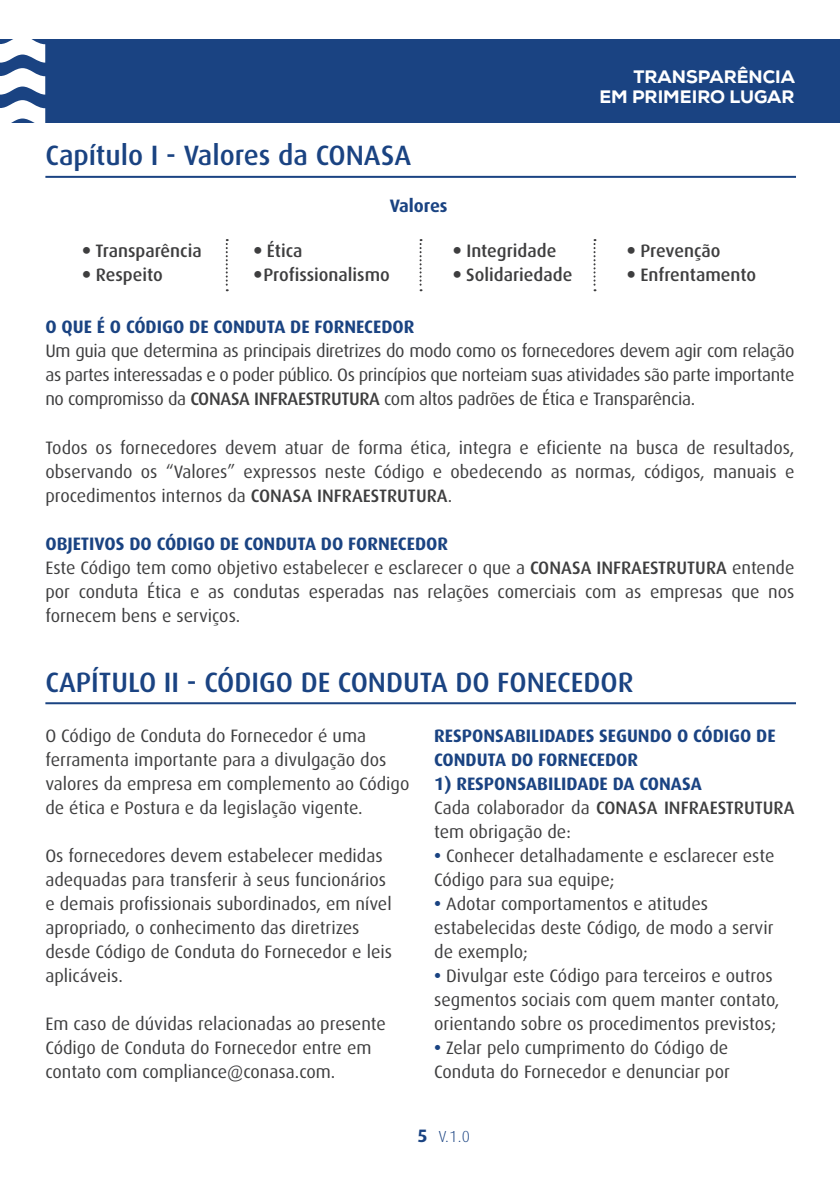
<style>
.page{position:relative;width:840px;height:1191px;background:#fff}
.page>*{position:absolute;margin:0;border:0;box-sizing:border-box;transform-origin:0 0}
.t1{font:500 28px "Dax Pro";color:#1a4382}
.t2{font:18px/24px "Dax Pro";color:#3e3e3f}
.t3{font:500 18px "Dax Pro";color:#3e3e3f}
.t4{font:700 18px/24px "Dax Pro";color:#1a4382}
.t5{font:800 18px/20px "Nexa";color:#fff;text-align:right}
.t6{font:300 16px "Dax Pro";color:#1a4382}
.s1{font-weight:900}
.s2{font-weight:500}
.s3{font-weight:700;color:#1a4382}
</style>
<div class="page">
<div style="left:0;top:40px;width:839px;height:83px;background:#1a4382"></div>
<svg style="left:0;top:39px;width:45px;height:84px"></svg>
<svg style="left:225px;top:239px;width:2px;height:52px"></svg>
<svg style="left:419px;top:239px;width:2px;height:52px"></svg>
<svg style="left:593px;top:239px;width:2px;height:52px"></svg>
<hr style="left:45px;top:176px;width:750px;height:2px;background:#1a4382">
<hr style="left:45px;top:702px;width:750px;height:2px;background:#1a4382">
<h1 class="t1" style="left:45px;top:137px;width:367px">Capítulo I - Valores da CONASA</h1>
<p class="t3" style="left:83px;top:239px;width:121px"><span class="s1">•</span> Transparência</p>
<p class="t3" style="left:83px;top:263px;width:82px"><span class="s1">•</span> Respeito</p>
<p class="t4" style="left:389px;top:193px;width:59px">Valores</p>
<p class="t3" style="left:253px;top:239px;width:50px"><span class="s1">•</span> Ética</p>
<p class="t3" style="left:253px;top:263px;width:138px"><span class="s1">•</span> Profissionalismo</p>
<p class="t3" style="left:453px;top:239px;width:105px"><span class="s1">•</span> Integridade</p>
<p class="t3" style="left:453px;top:263px;width:121px"><span class="s1">•</span> Solidariedade</p>
<p class="t5" style="left:599px;top:67px;width:197px">TRANSPARÊNCIA<br>EM PRIMEIRO LUGAR</p>
<p class="t3" style="left:626px;top:239px;width:95px"><span class="s1">•</span> Prevenção</p>
<p class="t3" style="left:626px;top:263px;width:130px"><span class="s1">•</span> Enfrentamento</p>
<p class="t4" style="left:45px;top:315px;width:370px">O QUE É O CÓDIGO DE CONDUTA DE FORNECEDOR</p>
<p class="t2" style="left:45px;top:339px;width:750px;text-align:justify">Um guia que determina as principais diretrizes do modo como os fornecedores devem agir com relação as partes interessadas e o poder público. Os princípios que norteiam suas atividades são parte importante no compromisso da <span class="s2">CONASA INFRAESTRUTURA</span> com altos padrões de Ética e Transparência.</p>
<p class="t2" style="left:45px;top:434px;width:750px;text-align:justify">Todos os fornecedores devem atuar de forma ética, integra e eficiente na busca de resultados, observando os “Valores” expressos neste Código e obedecendo as normas, códigos, manuais e procedimentos internos da <span class="s2">CONASA INFRAESTRUTURA</span>.</p>
<p class="t2" style="left:45px;top:530px;width:750px"><span class="s3">OBJETIVOS DO CÓDIGO DE CONDUTA DO FORNECEDOR<br></span>Este Código tem como objetivo estabelecer e esclarecer o que a <span class="s2">CONASA INFRAESTRUTURA</span> entende por conduta Ética e as condutas esperadas nas relações comerciais com as empresas que nos fornecem bens e serviços.</p>
<h1 class="t1" style="left:45px;top:664px;width:589px">CAPÍTULO II - CÓDIGO DE CONDUTA DO FONECEDOR</h1>
<p class="t4" style="left:434px;top:723px;width:343px">RESPONSABILIDADES SEGUNDO O CÓDIGO DE<br>CONDUTA DO FORNECEDOR</p>
<p class="t2" style="left:434px;top:770px;width:362px"><span class="s3">1) RESPONSABILIDADE DA CONASA<br></span>Cada colaborador da <span class="s2">CONASA INFRAESTRUTURA </span>tem obrigação de:</p>
<p class="t2" style="left:434px;top:842px;width:341px"><span class="s3">•</span> Conhecer detalhadamente e esclarecer este<br>Código para sua equipe;</p>
<p class="t2" style="left:434px;top:890px;width:340px"><span class="s3">•</span> Adotar comportamentos e atitudes estabelecidas deste Código, de modo a servir de exemplo;</p>
<p class="t2" style="left:434px;top:962px;width:346px"><span class="s3">•</span> Divulgar este Código para terceiros e outros segmentos sociais com quem manter contato, orientando sobre os procedimentos previstos;</p>
<p class="t2" style="left:434px;top:1034px;width:297px"><span class="s3">•</span> Zelar pelo cumprimento do Código de<br>Conduta do Fornecedor e denunciar por</p>
<p class="t2" style="left:45px;top:723px;width:365px">O Código de Conduta do Fornecedor é uma ferramenta importante para a divulgação dos valores da empresa em complemento ao Código de ética e Postura e da legislação vigente.</p>
<p class="t2" style="left:45px;top:842px;width:348px">Os fornecedores devem estabelecer medidas adequadas para transferir à seus funcionários e demais profissionais subordinados, em nível apropriado, o conhecimento das diretrizes desde Código de Conduta do Fornecedor e leis aplicáveis.</p>
<p class="t2" style="left:45px;top:1010px;width:342px">Em caso de dúvidas relacionadas ao presente<br>Código de Conduta do Fornecedor entre em contato com compliance@conasa.com.</p>
<p class="t4" style="left:417px;top:1123px;width:12px">5</p>
<p class="t6" style="left:438px;top:1126px;width:33px">V.1.0</p>
</div>
